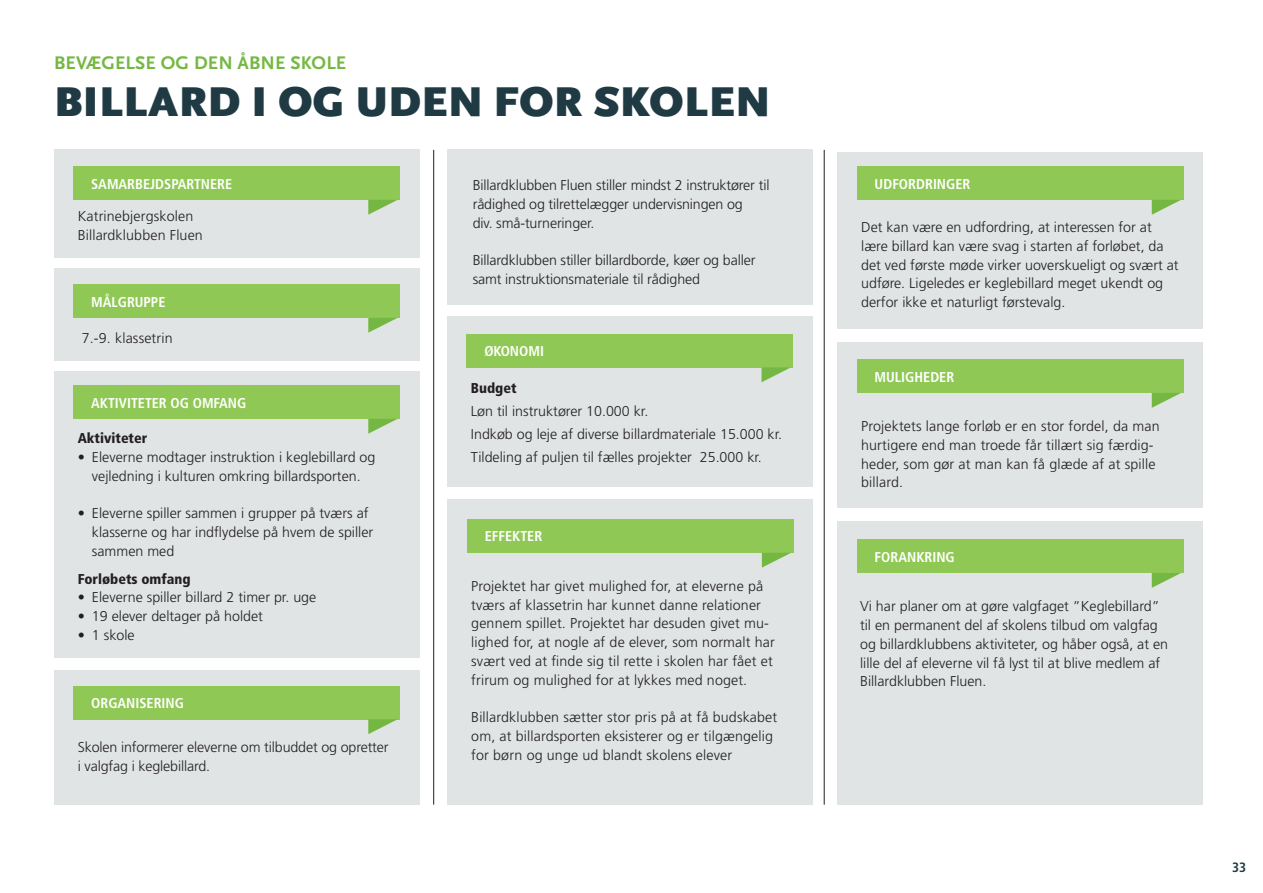
<style>
.page{position:relative;width:1263px;height:893px;background:#fff}
.page>*{position:absolute;margin:0;border:0;box-sizing:border-box;transform-origin:0 0}
.t1{font:900 43.5px "Scala Sans OT";letter-spacing:.01em;color:#203a44}
.t2{font:700 19.05px "Scala Sans OT";letter-spacing:.01em;color:#74b843}
.t3{font:300 14.25px/18.8px "Frutiger";color:#231f20}
.t4{font:700 condensed 14.25px "Frutiger";color:#fff}
.t5{font:900 condensed 14.25px "Frutiger";color:#231f20}
.t6{font:700 condensed 13.5px "Frutiger";color:#203a44}
</style>
<div class="page">
<div style="left:54px;top:150px;width:366px;height:108px;background:#e0e4e5"></div>
<div style="left:54px;top:269px;width:366px;height:92px;background:#e0e4e5"></div>
<div style="left:54px;top:371px;width:366px;height:286px;background:#e0e4e5"></div>
<div style="left:448px;top:150px;width:365px;height:155px;background:#e0e4e5"></div>
<div style="left:54px;top:670px;width:366px;height:135px;background:#e0e4e5"></div>
<div style="left:73px;top:166px;width:327px;height:34px;background:#8fc854"></div>
<div style="left:73px;top:284px;width:327px;height:34px;background:#8fc854"></div>
<div style="left:73px;top:385px;width:327px;height:34px;background:#8fc854"></div>
<div style="left:73px;top:686px;width:327px;height:33px;background:#8fc854"></div>
<svg style="left:368px;top:200px;width:29px;height:15px"></svg>
<svg style="left:368px;top:318px;width:29px;height:15px"></svg>
<svg style="left:368px;top:419px;width:29px;height:15px"></svg>
<svg style="left:368px;top:719px;width:30px;height:15px"></svg>
<hr style="left:433px;top:150px;width:1px;height:655px;background:#231f20">
<hr style="left:824px;top:150px;width:1px;height:655px;background:#231f20">
<div style="left:447px;top:316px;width:366px;height:171px;background:#e0e4e5"></div>
<div style="left:467px;top:334px;width:326px;height:33px;background:#8fc854"></div>
<svg style="left:761px;top:367px;width:30px;height:15px"></svg>
<div style="left:448px;top:499px;width:365px;height:306px;background:#e0e4e5"></div>
<div style="left:837px;top:342px;width:366px;height:165px;background:#e0e4e5"></div>
<div style="left:837px;top:522px;width:366px;height:283px;background:#e0e4e5"></div>
<div style="left:837px;top:152px;width:366px;height:177px;background:#e0e4e5"></div>
<div style="left:467px;top:519px;width:326px;height:34px;background:#8fc854"></div>
<div style="left:857px;top:167px;width:326px;height:33px;background:#8fc854"></div>
<div style="left:857px;top:360px;width:326px;height:33px;background:#8fc854"></div>
<div style="left:857px;top:540px;width:326px;height:33px;background:#8fc854"></div>
<svg style="left:762px;top:553px;width:29px;height:15px"></svg>
<svg style="left:1152px;top:200px;width:29px;height:15px"></svg>
<svg style="left:1152px;top:393px;width:29px;height:15px"></svg>
<svg style="left:1152px;top:573px;width:29px;height:15px"></svg>
<h2 class="t2" style="left:54px;top:52px;width:294px">BEVÆGELSE OG DEN ÅBNE SKOLE</h2>
<h1 class="t1" style="left:54px;top:77px;width:717px">BILLARD I OG UDEN FOR SKOLEN</h1>
<p class="t4" style="left:91px;top:175px;width:143px">SAMARBEJDSPARTNERE</p>
<p class="t3" style="left:78px;top:207px;width:127px">Katrinebjergskolen<br>Billardklubben Fluen</p>
<p class="t4" style="left:91px;top:293px;width:76px">MÅLGRUPPE</p>
<p class="t3" style="left:82px;top:329px;width:92px">7.-9. klassetrin</p>
<p class="t4" style="left:91px;top:394px;width:157px">AKTIVITETER OG OMFANG</p>
<p class="t5" style="left:78px;top:430px;width:71px">Aktiviteter</p>
<p class="t3" style="left:78px;top:448px;width:299px;text-align:center">• Eleverne modtager instruktion i keglebillard og vejledning i kulturen omkring billardsporten.</p>
<p class="t3" style="left:92px;top:504px;width:283px;text-indent:-14px">• Eleverne spiller sammen i grupper på tværs af klasserne og har indflydelse på hvem de spiller sammen med</p>
<p class="t5" style="left:78px;top:570px;width:114px">Forløbets omfang</p>
<p class="t3" style="left:78px;top:588px;width:240px">• Eleverne spiller billard 2 timer pr. uge</p>
<p class="t3" style="left:78px;top:607px;width:187px">• 19 elever deltager på holdet</p>
<p class="t3" style="left:78px;top:626px;width:59px">• 1 skole</p>
<p class="t4" style="left:91px;top:695px;width:94px">ORGANISERING</p>
<p class="t3" style="left:78px;top:738px;width:312px">Skolen informerer eleverne om tilbuddet og opretter i valgfag i keglebillard.</p>
<p class="t3" style="left:473px;top:176px;width:298px">Billardklubben Fluen stiller mindst 2 instruktører til rådighed og tilrettelægger undervisningen og<br>div. små-turneringer.</p>
<p class="t3" style="left:473px;top:251px;width:284px">Billardklubben stiller billardborde, køer og baller samt instruktionsmateriale til rådighed</p>
<p class="t4" style="left:484px;top:343px;width:61px">ØKONOMI</p>
<p class="t5" style="left:471px;top:379px;width:47px">Budget</p>
<p class="t3" style="left:471px;top:400px;width:313px;line-height:23px">Løn til instruktører 10.000 kr.<br>Indkøb og leje af diverse billardmateriale 15.000 kr.<br>Tildeling af puljen til fælles projekter 25.000 kr.</p>
<p class="t4" style="left:485px;top:528px;width:59px">EFFEKTER</p>
<p class="t3" style="left:471px;top:577px;width:305px">Projektet har givet mulighed for, at eleverne på tværs af klassetrin har kunnet danne relationer gennem spillet. Projektet har desuden givet mu&shy;lighed for, at nogle af de elever, som normalt har svært ved at finde sig til rette i skolen har fået et frirum og mulighed for at lykkes med noget.</p>
<p class="t3" style="left:471px;top:708px;width:308px">Billardklubben sætter stor pris på at få budskabet om, at billardsporten eksisterer og er tilgængelig for børn og unge ud blandt skolens elever</p>
<p class="t4" style="left:875px;top:175px;width:97px">UDFORDRINGER</p>
<p class="t3" style="left:861px;top:218px;width:319px">Det kan være en udfordring, at interessen for at lære billard kan være svag i starten af forløbet, da det ved første møde virker uoverskueligt og svært at udføre. Ligeledes er keglebillard meget ukendt og derfor ikke et naturligt førstevalg.</p>
<p class="t4" style="left:875px;top:368px;width:81px">MULIGHEDER</p>
<p class="t3" style="left:861px;top:417px;width:300px">Projektets lange forløb er en stor fordel, da man hurtigere end man troede får tillært sig færdig&shy;heder, som gør at man kan få glæde af at spille billard.</p>
<p class="t4" style="left:875px;top:548px;width:82px">FORANKRING</p>
<p class="t3" style="left:860px;top:597px;width:310px">Vi har planer om at gøre valgfaget ”Keglebillard” til en permanent del af skolens tilbud om valgfag og billardklubbens aktiviteter, og håber også, at en lille del af eleverne vil få lyst til at blive medlem af Billardklubben Fluen.</p>
<p class="t6" style="left:1232px;top:860px;width:15px">33</p>
</div>
